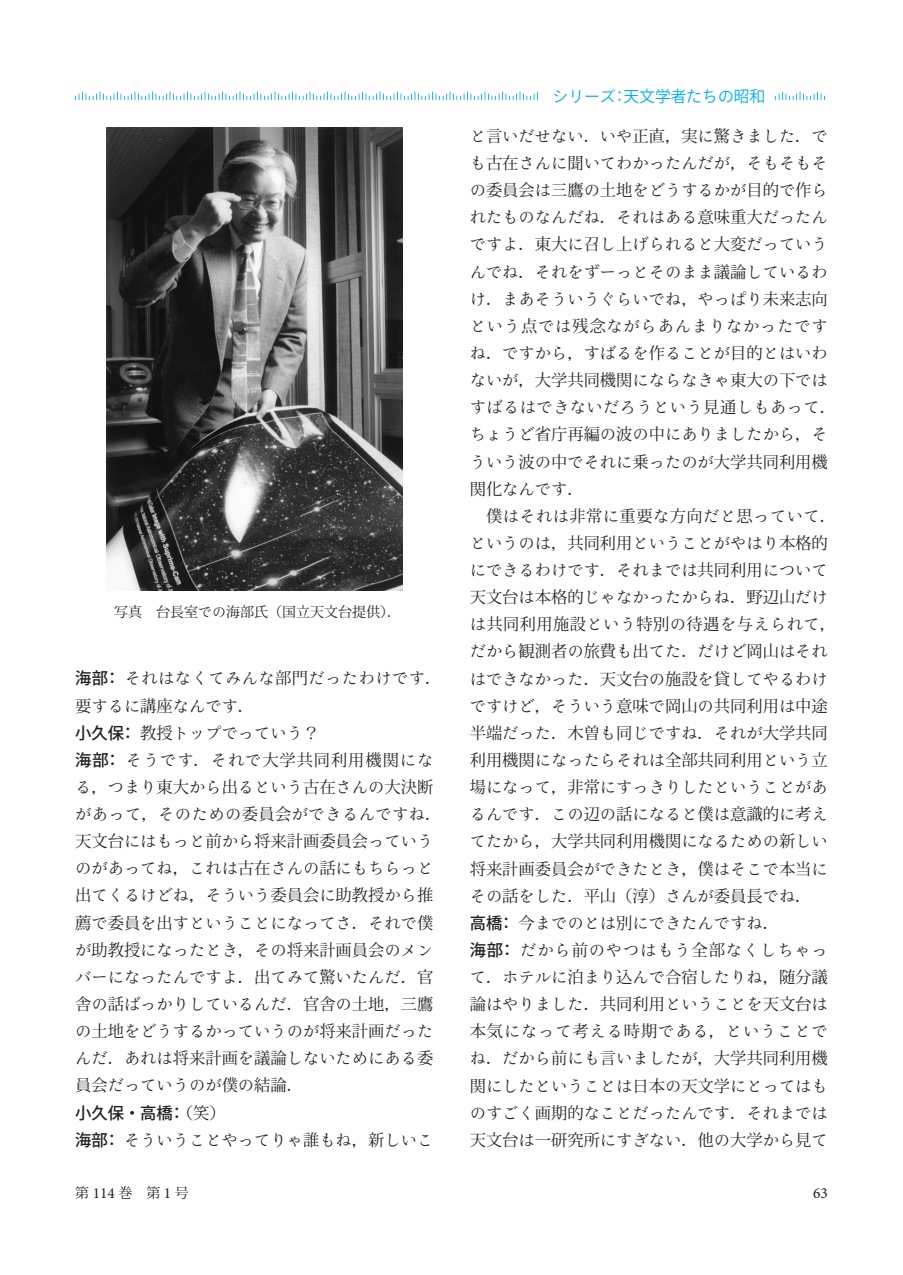
<style>
.page{position:relative;width:903px;height:1275px;background:#fff}
.page>*{position:absolute;margin:0;border:0;box-sizing:border-box;transform-origin:0 0}
.t1{font:16.28px/27.1px "Ryo Text Plus N";color:#231f20;text-align:justify}
.t2{font:16.28px/27.1px "Koz Min Pro";color:#231f20}
.t3{font:16.28px/27.1px "Ryo Text Plus N";letter-spacing:.025em;color:#231f20}
.t4{font:16.28px "Koz Min Pro";letter-spacing:.025em;color:#231f20}
.t5{font:500 16.28px "Koz Go Pro";color:#231f20}
.t6{font:15.75px "Ryo Gothic Plus N";color:#00aeef}
.t7{font:15.4px "Minion Pro";color:#231f20}
.t8{font:14px "Koz Min Pro";color:#231f20}
.s1{font-family:"Ryo Text Plus N"}
.s2{font-family:"Koz Go Pro";font-weight:500}
.s3{font-family:"Koz Min Pro"}
.s4{font-family:"Koz Min Pro";font-weight:400}
.s5{font-family:"Koz Go Pro"}
.s6{font-family:"Minion Pro";font-size:15.4px}
</style>
<div class="page">
<img style="left:106px;top:127px;width:296px;height:464px">
<svg style="left:75px;top:92px;width:750px;height:8px"></svg>
<div style="left:539px;top:88px;width:234px;height:16px;background:#fff"></div>
<p class="t8" style="left:114px;top:602px;width:289px">写真　台長室<span class="s1">での</span>海部氏（国立天文台提供）．</p>
<p class="t3" style="left:75px;top:665px;width:368px"><span class="s2">海部：</span>それはなくてみんな<span class="s3">部門</span>だったわけです<span class="s3">．要</span>するに<span class="s3">講座</span>なんです<span class="s3">．<br></span><span class="s2">小久保：</span><span class="s3">教授</span>トップでっていう<span class="s3">？<br></span><span class="s2">海部：</span>そうです<span class="s3">．</span>それで<span class="s3">大学共同利用機関</span>になる<span class="s3">，</span>つまり<span class="s3">東大</span>から<span class="s3">出</span>るという<span class="s3">古在</span>さんの<span class="s3">大決断</span>があって<span class="s3">，</span>そのための<span class="s3">委員会</span>ができるんですね<span class="s3">．</span></p>
<p class="t2" style="left:75px;top:827px;width:360px">天文台<span class="s1">にはもっと</span>前<span class="s1">から</span>将来計画委員会<span class="s1">っていう</span></p>
<p class="t1" style="left:75px;top:855px;width:360px">のがあってね<span class="s3">，</span>これは<span class="s3">古在</span>さんの<span class="s3">話</span>にもちらっと<span class="s3">出</span>てくるけどね<span class="s3">，</span>そういう<span class="s3">委員会</span>に<span class="s3">助教授</span>から<span class="s3">推薦</span>で<span class="s3">委員</span>を<span class="s3">出</span>すということになってさ<span class="s3">．</span>それで<span class="s3">僕</span>が<span class="s3">助教授</span>になったとき<span class="s3">，</span>その<span class="s3">将来計画員会</span>のメンバーになったんですよ<span class="s3">．出</span>てみて<span class="s3">驚</span>いたんだ<span class="s3">．官舎</span>の<span class="s3">話</span>ばっかりしているんだ<span class="s3">．官舎</span>の<span class="s3">土地，三鷹</span>の<span class="s3">土地</span>をどうするかっていうのが<span class="s3">将来計画</span>だったんだ<span class="s3">．</span>あれは<span class="s3">将来計画</span>を<span class="s3">議論</span>しないためにある<span class="s3">委員会</span>だっていうのが<span class="s3">僕</span>の<span class="s3">結論．</span></p>
<p class="t5" style="left:75px;top:1102px;width:152px">小久保・高橋：<span class="s4">（笑）</span></p>
<p class="t1" style="left:75px;top:1126px;width:360px"><span class="s2">海部：</span>そういうことやってりゃ<span class="s3">誰</span>もね<span class="s3">，新</span>しいこ</p>
<p class="t6" style="left:553px;top:86px;width:214px">シリーズ<span class="s3">：</span><span class="s5">天文学者</span>たちの<span class="s5">昭和</span></p>
<p class="t1" style="left:470px;top:123px;width:368px;text-align:left">と<span class="s3">言</span>いだせない<span class="s3">．</span>いや<span class="s3">正直，実</span>に<span class="s3">驚</span>きました<span class="s3">．</span>でも<span class="s3">古在</span>さんに<span class="s3">聞</span>いてわかったんだが<span class="s3">，</span>そもそもその<span class="s3">委員会</span>は<span class="s3">三鷹</span>の<span class="s3">土地</span>をどうするかが<span class="s3">目的</span>で<span class="s3">作</span>られたものなんだね<span class="s3">．</span>それはある<span class="s3">意味重大</span>だったんですよ<span class="s3">．東大</span>に<span class="s3">召</span>し<span class="s3">上</span>げられると<span class="s3">大変</span>だっていうんでね<span class="s3">．</span>それをずーっとそのまま<span class="s3">議論</span>しているわけ<span class="s3">．</span>まあそういうぐらいでね<span class="s3">，</span>やっぱり<span class="s3">未来志向</span>という<span class="s3">点</span>では<span class="s3">残念</span>ながらあんまりなかったですね<span class="s3">．</span>ですから<span class="s3">，</span>すばるを<span class="s3">作</span>ることが<span class="s3">目的</span>とはいわないが<span class="s3">，大学共同機関</span>にならなきゃ<span class="s3">東大</span>の<span class="s3">下</span>ではすばるはできないだろうという<span class="s3">見通</span>しもあって<span class="s3">．</span>ちょうど<span class="s3">省庁再編</span>の<span class="s3">波</span>の<span class="s3">中</span>にありましたから<span class="s3">，</span>そういう<span class="s3">波</span>の<span class="s3">中</span>でそれに<span class="s3">乗</span>ったのが<span class="s3">大学共同利用機関化</span>なんです<span class="s3">．</span></p>
<p class="t1" style="left:470px;top:502px;width:368px;text-align:left;text-indent:16px"><span class="s3">僕</span>はそれは<span class="s3">非常</span>に<span class="s3">重要</span>な<span class="s3">方向</span>だと<span class="s3">思</span>っていて<span class="s3">．</span>というのは<span class="s3">，共同利用</span>ということがやはり<span class="s3">本格的</span>にできるわけです<span class="s3">．</span>それまでは<span class="s3">共同利用</span>について<span class="s3">天文台</span>は<span class="s3">本格的</span>じゃなかったからね<span class="s3">．野辺山</span>だけ</p>
<p class="t4" style="left:470px;top:613px;width:368px"><span class="s1">は</span>共同利用施設<span class="s1">という</span>特別<span class="s1">の</span>待遇<span class="s1">を</span>与<span class="s1">えられて</span>，</p>
<p class="t1" style="left:470px;top:638px;width:360px">だから<span class="s3">観測者</span>の<span class="s3">旅費</span>も<span class="s3">出</span>てた<span class="s3">．</span>だけど<span class="s3">岡山</span>はそれはできなかった<span class="s3">．天文台</span>の<span class="s3">施設</span>を<span class="s3">貸</span>してやるわけですけど<span class="s3">，</span>そういう<span class="s3">意味</span>で<span class="s3">岡山</span>の<span class="s3">共同利用</span>は<span class="s3">中途</span></p>
<p class="t2" style="left:470px;top:719px;width:360px">半端<span class="s1">だった</span>．木曽<span class="s1">も</span>同<span class="s1">じですね</span>．<span class="s1">それが</span>大学共同利用機関<span class="s1">になったらそれは</span>全部共同利用<span class="s1">という</span>立</p>
<p class="t1" style="left:470px;top:774px;width:360px"><span class="s3">場</span>になって<span class="s3">，非常</span>にすっきりしたということがあるんです<span class="s3">．</span>この<span class="s3">辺</span>の<span class="s3">話</span>になると<span class="s3">僕</span>は<span class="s3">意識的</span>に<span class="s3">考</span>えてたから<span class="s3">，大学共同利用機関</span>になるための<span class="s3">新</span>しい</p>
<p class="t2" style="left:470px;top:854px;width:360px">将来計画委員会<span class="s1">ができたとき</span>，僕<span class="s1">はそこで</span>本当<span class="s1">にその</span>話<span class="s1">をした</span>．平山（淳）<span class="s1">さんが</span>委員長<span class="s1">でね</span>．</p>
<p class="t1" style="left:470px;top:909px;width:360px;text-align:left"><span class="s2">高橋：</span><span class="s3">今</span>までのとは<span class="s3">別</span>にできたんですね<span class="s3">．<br></span><span class="s2">海部：</span>だから<span class="s3">前</span>のやつはもう<span class="s3">全部</span>なくしちゃって<span class="s3">．</span>ホテルに<span class="s3">泊</span>まり<span class="s3">込</span>んで<span class="s3">合宿</span>したりね<span class="s3">，随分議論</span>はやりました<span class="s3">．共同利用</span>ということを<span class="s3">天文台</span>は<span class="s3">本気</span>になって<span class="s3">考</span>える<span class="s3">時期</span>である<span class="s3">，</span>ということでね<span class="s3">．</span>だから<span class="s3">前</span>にも<span class="s3">言</span>いましたが<span class="s3">，大学共同利用機関</span>にしたということは<span class="s3">日本</span>の<span class="s3">天文学</span>にとってはものすごく<span class="s3">画期的</span>なことだったんです<span class="s3">．</span>それまでは</p>
<p class="t2" style="left:470px;top:1126px;width:360px">天文台<span class="s1">は</span>一研究所<span class="s1">にすぎない</span>．他<span class="s1">の</span>大学<span class="s1">から</span>見<span class="s1">て</span></p>
<p class="t8" style="left:75px;top:1183px;width:115px">第 <span class="s6">114</span> 巻　第 <span class="s6">1</span> 号</p>
<p class="t7" style="left:813px;top:1182px;width:16px">63</p>
</div>
